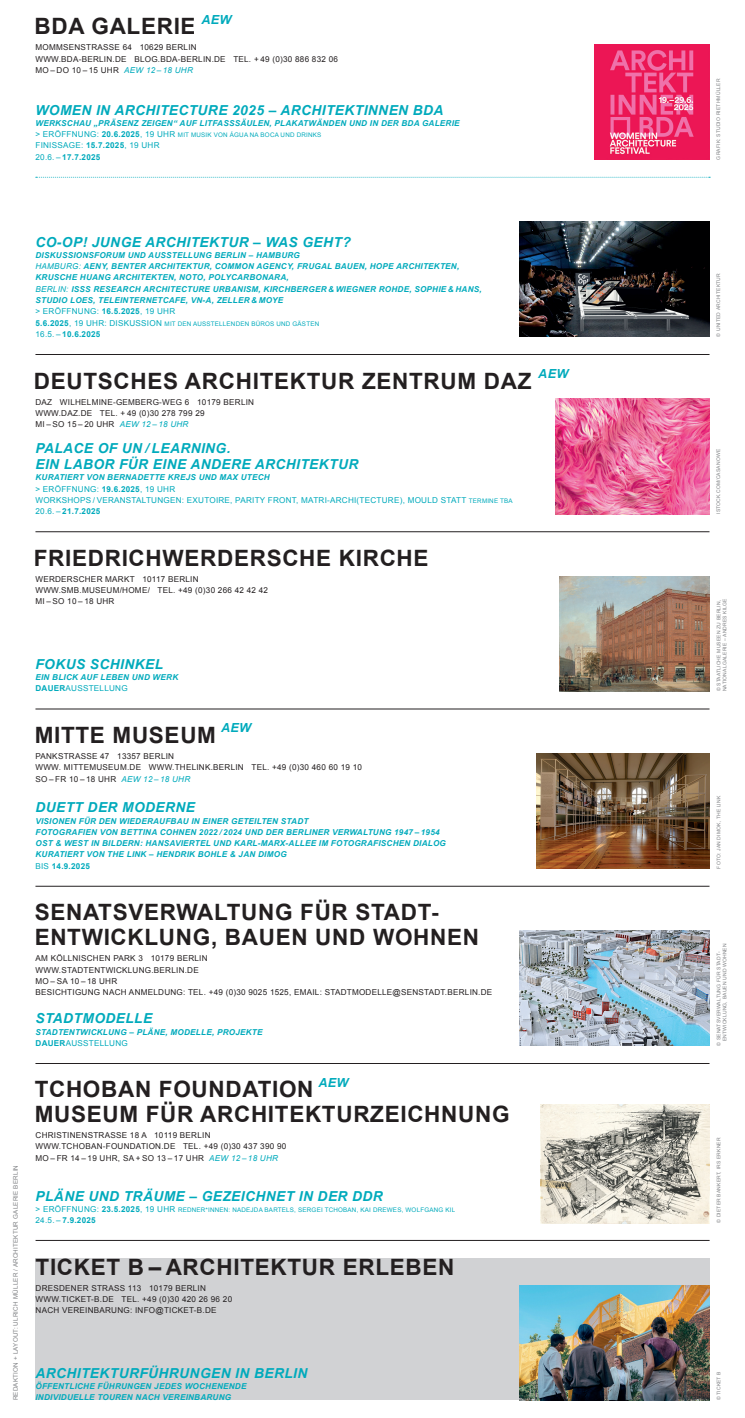
<style>
.page{position:relative;width:745px;height:1418px;background:#fff}
.page>*{position:absolute;margin:0;border:0;box-sizing:border-box;transform-origin:0 0}
.t1{font:700 22.5px "Arial";letter-spacing:.03em;color:#231f20}
.t2{font:italic 700 13.75px/16.2px "Arial";letter-spacing:.03em;color:#00aabc}
.t3{font:italic 700 12.5px "Arial";letter-spacing:.03em;color:#00aabc}
.t4{font:8.12px/11.2px "Arial";letter-spacing:.03em;color:#231f20}
.t5{font:italic 700 8.12px/11.2px "Arial";letter-spacing:.03em;color:#00aabc}
.t6{font:8.12px/11.2px "Arial";letter-spacing:.03em;color:#00aabc}
.t7{font:700 8.12px "Arial";letter-spacing:.03em;color:#00aabc}
.t8{font:6.25px "Arial";letter-spacing:.03em;color:#00aabc}
.t9{font:6.25px "Arial";letter-spacing:.03em;color:#808285}
.t10{font:5px "Arial";letter-spacing:.03em;color:#808285}
.s1{font-style:italic;color:#00aabc}
.s2{font-size:8.12px}
.s3{font-weight:700;font-size:8.12px}
.s4{font-weight:700}
.s5{font-weight:400}
.s6{font-weight:400;font-style:normal}
.s7{font-style:normal}
.s8{font-weight:700;font-style:italic}
.s9{font-size:6.25px}
</style>
<div class="page">
<hr style="left:35px;top:708px;width:674px;height:1px;background:#231f20">
<div style="left:35px;top:1258px;width:674px;height:142px;background:#d1d2d4"></div>
<hr style="left:35px;top:886px;width:674px;height:1px;background:#231f20">
<hr style="left:35px;top:531px;width:674px;height:1px;background:#231f20">
<img style="left:555px;top:399px;width:154px;height:115px">
<hr style="left:35px;top:1063px;width:674px;height:1px;background:#231f20">
<img style="left:519px;top:930px;width:190px;height:115px">
<hr style="left:35px;top:354px;width:674px;height:1px;background:#231f20">
<img style="left:536px;top:753px;width:173px;height:115px">
<img style="left:540px;top:1104px;width:169px;height:118px">
<img style="left:519px;top:1285px;width:190px;height:115px">
<hr style="left:36px;top:1240px;width:673px;height:1px;background:#231f20">
<img style="left:559px;top:576px;width:150px;height:115px">
<img style="left:594px;top:44px;width:115px;height:115px">
<img style="left:519px;top:221px;width:190px;height:116px">
<svg style="left:36px;top:177px;width:673px;height:1px"></svg>
<p class="t3" style="left:201px;top:11px;width:31px">AEW</p>
<p class="t1" style="left:35px;top:11px;width:162px">BDA GALERIE</p>
<p class="t4" style="left:35px;top:42px;width:163px">MOMMSENSTRASSE 64 10629 BERLIN</p>
<p class="t4" style="left:35px;top:53px;width:304px">WWW.BDA-BERLIN.DE BLOG.BDA-BERLIN.DE TEL. + 49 (0)30 886 832 06</p>
<p class="t4" style="left:35px;top:64px;width:159px">MO – DO 10 – 15 UHR <span class="s1">AEW 12 – 18 UHR</span></p>
<p class="t2" style="left:35px;top:102px;width:409px">WOMEN IN ARCHITECTURE 2025 – ARCHITEKTINNEN BDA</p>
<p class="t5" style="left:35px;top:117px;width:425px">WERKSCHAU „PRÄSENZ ZEIGEN“ AUF LITFASSSÄULEN, PLAKATWÄNDEN UND IN DER BDA GALERIE</p>
<p class="t8" style="left:35px;top:131px;width:287px"><span class="s2">&gt; ERÖFFNUNG:</span> <span class="s3">20.6.2025</span><span class="s2">, 19 UHR</span> MIT MUSIK VON ÁGUA NA BOCA UND DRINKS</p>
<p class="t6" style="left:35px;top:140px;width:125px">FINISSAGE: <span class="s4">15.7.2025</span>, 19 UHR<br>20.6. – <span class="s4">17.7.2025</span></p>
<p class="t10" style="left:714px;top:159px;width:82px;rotate:-90deg">GRAFIK: STUDIO RIETHMÜLLER</p>
<p class="t9" style="left:11px;top:1400px;width:237px;rotate:-90deg">REDAKTION + LAYOUT: ULRICH MÜLLER / ARCHITEKTUR GALERIE BERLIN</p>
<p class="t2" style="left:35px;top:234px;width:316px">CO-OP! JUNGE ARCHITEKTUR – WAS GEHT?</p>
<p class="t5" style="left:35px;top:250px;width:447px">DISKUSSIONSFORUM UND AUSSTELLUNG BERLIN – HAMBURG<br><span class="s5">HAMBURG:</span> AENY, BENTER ARCHITEKTUR, COMMON AGENCY, FRUGAL BAUEN, HOPE ARCHITEKTEN, KRUSCHE HUANG ARCHITEKTEN, NOTO, POLYCARBONARA,<br><span class="s5">BERLIN:</span> ISSS RESEARCH ARCHITECTURE URBANISM, KIRCHBERGER &amp; WIEGNER ROHDE, SOPHIE &amp; HANS,</p>
<p class="t5" style="left:35px;top:295px;width:249px">STUDIO LOES, TELEINTERNETCAFE, VN-A, ZELLER &amp; MOYE <span class="s6">&gt; ERÖFFNUNG:</span> <span class="s7">16.5.2025</span><span class="s6">, 19 UHR</span></p>
<p class="t8" style="left:35px;top:319px;width:285px"><span class="s3">5.6.2025</span><span class="s2">, 19 UHR: DISKUSSION</span> MIT DEN AUSSTELLENDEN BÜROS UND GÄSTEN</p>
<p class="t7" style="left:35px;top:328px;width:66px"><span class="s5">16.5. –</span> 10.6.2025</p>
<p class="t3" style="left:538px;top:365px;width:31px">AEW</p>
<p class="t1" style="left:34px;top:366px;width:498px">DEUTSCHES ARCHITEKTUR ZENTRUM DAZ</p>
<p class="t4" style="left:35px;top:396px;width:220px">DAZ WILHELMINE-GEMBERG-WEG 6 10179 BERLIN</p>
<p class="t4" style="left:35px;top:407px;width:170px">WWW.DAZ.DE TEL. + 49 (0)30 278 799 29</p>
<p class="t4" style="left:35px;top:419px;width:154px">MI – SO 15 – 20 UHR <span class="s1">AEW 12 – 18 UHR</span></p>
<p class="t2" style="left:35px;top:440px;width:324px">PALACE OF UN / LEARNING.<br>EIN LABOR FÜR EINE ANDERE ARCHITEKTUR</p>
<p class="t6" style="left:35px;top:472px;width:478px"><span class="s8">KURATIERT VON BERNADETTE KREJS UND MAX UTECH<br></span>&gt; ERÖFFNUNG: <span class="s4">19.6.2025</span>, 19 UHR<br>WORKSHOPS / VERANSTALTUNGEN: EXUTOIRE, PARITY FRONT, MATRI-ARCHI(TECTURE), MOULD STATT <span class="s9">TERMINE TBA</span></p>
<p class="t7" style="left:35px;top:506px;width:66px"><span class="s5">20.6. –</span> 21.7.2025</p>
<p class="t10" style="left:714px;top:337px;width:65px;rotate:-90deg">© UNITED ARCHITEKTUR</p>
<p class="t10" style="left:714px;top:514px;width:66px;rotate:-90deg">ISTOCK.COM/CASANOWE</p>
<p class="t1" style="left:34px;top:543px;width:396px">FRIEDRICHWERDERSCHE KIRCHE</p>
<p class="t4" style="left:35px;top:573px;width:165px">WERDERSCHER MARKT 10117 BERLIN</p>
<p class="t4" style="left:35px;top:585px;width:234px">WWW.SMB.MUSEUM/HOME/ TEL. +49 (0)30 266 42 42 42</p>
<p class="t4" style="left:35px;top:596px;width:80px">MI – SO 10 – 18 UHR</p>
<p class="t10" style="left:714px;top:691px;width:93px;rotate:-90deg">© STAATLICHE MUSEEN ZU BERLIN,</p>
<p class="t10" style="left:721px;top:691px;width:94px;rotate:-90deg">NATIONALGALERIE – ANDRES KILGE</p>
<p class="t2" style="left:35px;top:656px;width:129px">FOKUS SCHINKEL</p>
<p class="t5" style="left:35px;top:671px;width:144px">EIN BLICK AUF LEBEN UND WERK</p>
<p class="t6" style="left:35px;top:683px;width:94px"><span class="s4">DAUER</span>AUSSTELLUNG</p>
<p class="t3" style="left:221px;top:719px;width:31px">AEW</p>
<p class="t1" style="left:35px;top:720px;width:183px">MITTE MUSEUM</p>
<p class="t4" style="left:35px;top:750px;width:140px">PANKSTRASSE 47 13357 BERLIN</p>
<p class="t4" style="left:35px;top:762px;width:328px">WWW. MITTEMUSEUM.DE WWW.THELINK.BERLIN TEL. +49 (0)30 460 60 19 10</p>
<p class="t4" style="left:35px;top:773px;width:156px">SO – FR 10 – 18 UHR <span class="s1">AEW 12 – 18 UHR</span></p>
<p class="t2" style="left:35px;top:799px;width:161px">DUETT DER MODERNE</p>
<p class="t5" style="left:35px;top:815px;width:412px">VISIONEN FÜR DEN WIEDERAUFBAU IN EINER GETEILTEN STADT<br>FOTOGRAFIEN VON BETTINA COHNEN 2022 / 2024 UND DER BERLINER VERWALTUNG 1947 – 1954<br>OST &amp; WEST IN BILDERN: HANSAVIERTEL UND KARL-MARX-ALLEE IM FOTOGRAFISCHEN DIALOG KURATIERT VON THE LINK – HENDRIK BOHLE &amp; JAN DIMOG<br><span class="s6">BIS</span> <span class="s7">14.9.2025</span></p>
<p class="t1" style="left:35px;top:897px;width:405px">SENATSVERWALTUNG FÜR STADT-</p>
<p class="t1" style="left:35px;top:922px;width:445px">ENTWICKLUNG, BAUEN UND WOHNEN</p>
<p class="t4" style="left:36px;top:952px;width:173px">AM KÖLLNISCHEN PARK 3 10179 BERLIN</p>
<p class="t4" style="left:36px;top:964px;width:165px">WWW.STADTENTWICKLUNG.BERLIN.DE<br>MO – SA 10 – 18 UHR</p>
<p class="t4" style="left:36px;top:986px;width:458px">BESICHTIGUNG NACH ANMELDUNG: TEL. +49 (0)30 9025 1525, EMAIL: STADTMODELLE@SENSTADT.BERLIN.DE</p>
<p class="t2" style="left:36px;top:1010px;width:118px">STADTMODELLE</p>
<p class="t5" style="left:36px;top:1026px;width:228px">STADTENTWICKLUNG – PLÄNE, MODELLE, PROJEKTE</p>
<p class="t6" style="left:36px;top:1037px;width:94px"><span class="s4">DAUER</span>AUSSTELLUNG</p>
<p class="t3" style="left:318px;top:1074px;width:31px">AEW</p>
<p class="t1" style="left:35px;top:1074px;width:280px">TCHOBAN FOUNDATION</p>
<p class="t1" style="left:35px;top:1099px;width:476px">MUSEUM FÜR ARCHITEKTURZEICHNUNG</p>
<p class="t4" style="left:36px;top:1129px;width:176px">CHRISTINENSTRASSE 18 A 10119 BERLIN</p>
<p class="t4" style="left:36px;top:1141px;width:252px">WWW.TCHOBAN-FOUNDATION.DE TEL. +49 (0)30 437 390 90</p>
<p class="t4" style="left:36px;top:1152px;width:244px">MO – FR 14 – 19 UHR, SA + SO 13 – 17 UHR <span class="s1">AEW 12 – 18 UHR</span></p>
<p class="t2" style="left:36px;top:1187px;width:348px">PLÄNE UND TRÄUME – GEZEICHNET IN DER DDR</p>
<p class="t8" style="left:36px;top:1205px;width:421px"><span class="s2">&gt; ERÖFFNUNG:</span> <span class="s3">23.5.2025</span><span class="s2">, 19 UHR</span> REDNER*INNEN: NADEJDA BARTELS, SERGEI TCHOBAN, KAI DREWES, WOLFGANG KIL</p>
<p class="t7" style="left:36px;top:1214px;width:62px"><span class="s5">24.5. –</span> 7.9.2025</p>
<p class="t1" style="left:36px;top:1251px;width:420px">TICKET B – ARCHITEKTUR ERLEBEN</p>
<p class="t4" style="left:36px;top:1282px;width:172px">DRESDENER STRASS 113 10179 BERLIN</p>
<p class="t4" style="left:36px;top:1293px;width:198px">WWW.TICKET-B.DE TEL. +49 (0)30 420 26 96 20</p>
<p class="t4" style="left:36px;top:1304px;width:182px">NACH VEREINBARUNG: INFO@TICKET-B.DE</p>
<p class="t2" style="left:35px;top:1365px;width:273px">ARCHITEKTURFÜHRUNGEN IN BERLIN</p>
<p class="t5" style="left:35px;top:1380px;width:212px">ÖFFENTLICHE FÜHRUNGEN JEDES WOCHENENDE</p>
<p class="t5" style="left:35px;top:1391px;width:197px">INDIVIDUELLE TOUREN NACH VEREINBARUNG</p>
<p class="t10" style="left:714px;top:868px;width:74px;rotate:-90deg">FOTO: JAN DIMOK, THE LINK</p>
<p class="t10" style="left:714px;top:1045px;width:96px;rotate:-90deg">© SENATSVERWALTUNG FÜR STADT-</p>
<p class="t10" style="left:721px;top:1041px;width:99px;rotate:-90deg">ENTWICKLUNG, BAUEN UND WOHNEN</p>
<p class="t10" style="left:714px;top:1222px;width:87px;rotate:-90deg">© DIETER BANKERT, IRS ERKNER</p>
<p class="t10" style="left:714px;top:1400px;width:30px;rotate:-90deg">© TICKET B</p>
</div>
